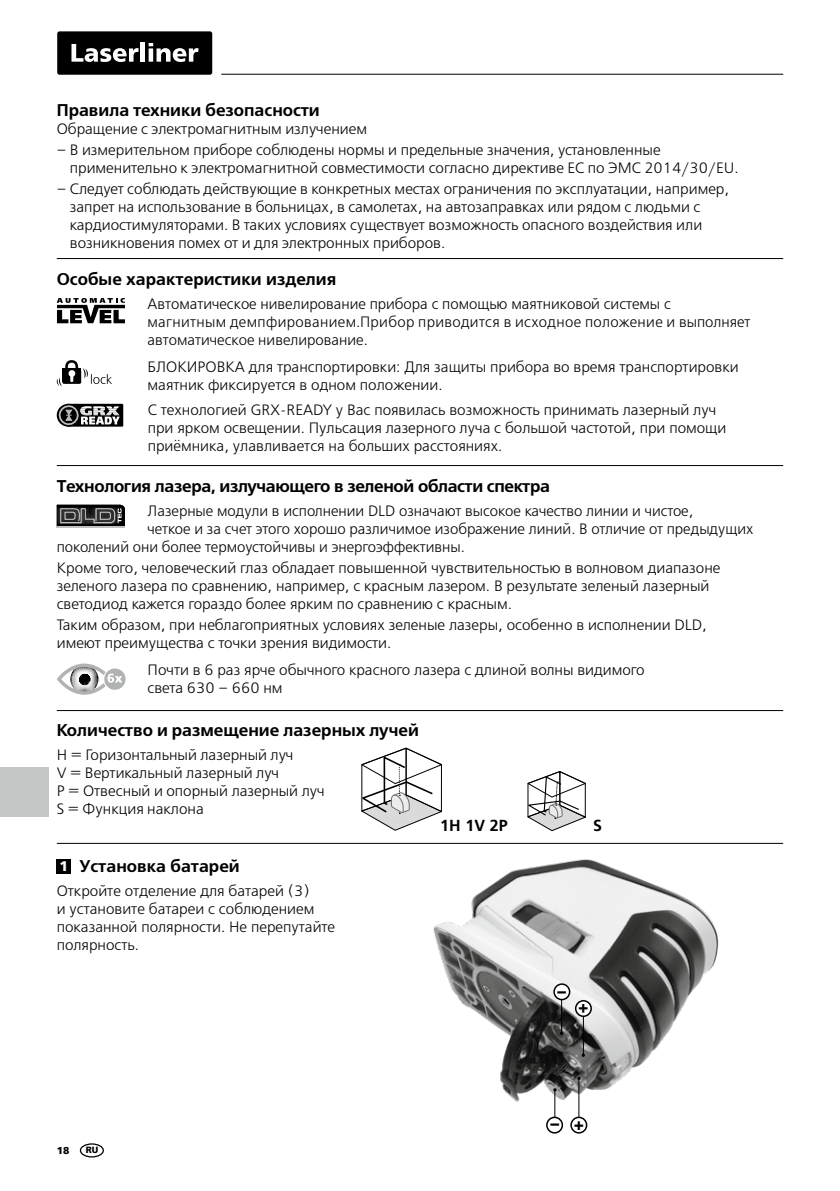
<style>
.page{position:relative;width:840px;height:1191px;background:#fff}
.page>*{position:absolute;margin:0;border:0;box-sizing:border-box;transform-origin:0 0}
.t1{font:600 17px "Free Set";color:#000}
.t2{font:600 17px "Free Set";letter-spacing:-.02em;color:#000}
.t3{font:900 17px "Frutiger LT Com";color:#000}
.t4{font:700 16px "Frutiger LT Com";color:#000}
.t5{font:300 15px/18px "Free Set";color:#000}
.t6{font:900 10px "Frutiger LT Com";color:#000}
.t7{font:900 9px "Frutiger LT Com";color:#000}
.s1{font-family:"Frutiger LT Com";font-weight:900;font-size:14px;color:#fff}
</style>
<div class="page">
<hr style="left:221px;top:74px;width:561px;height:1px;background:#000">
<div style="left:57px;top:31px;width:155px;height:44px;background:#000;border-radius:2px"></div>
<svg style="left:71px;top:44px;width:67px;height:18px"></svg>
<hr style="left:141px;top:43px;width:4px;height:19px;background:#fff">
<svg style="left:148px;top:43px;width:50px;height:19px"></svg>
<div style="left:0;top:767px;width:48px;height:50px;background:#c5c6c6"></div>
<div style="left:80px;top:1143px;width:24px;height:14px;border:1px solid #000;border-radius:50%"></div>
<hr style="left:57px;top:843px;width:725px;height:1px;background:#000">
<svg style="left:361px;top:747px;width:81px;height:84px"></svg>
<svg style="left:527px;top:771px;width:59px;height:60px"></svg>
<div style="left:57px;top:859px;width:14px;height:14px;background:#000"></div>
<img style="left:433px;top:859px;width:286px;height:256px">
<hr style="left:560px;top:996px;width:1px;height:37px;background:#000">
<div style="left:554px;top:984px;width:15px;height:15px;background:#fff;border-radius:50%"></div>
<div style="left:553px;top:983px;width:17px;height:17px;border:2px solid #000;border-radius:50%"></div>
<hr style="left:554px;top:1089px;width:1px;height:31px;background:#000">
<div style="left:546px;top:1117px;width:16px;height:15px;background:#fff;border-radius:50%"></div>
<div style="left:546px;top:1116px;width:16px;height:17px;border:2px solid #000;border-radius:50%"></div>
<hr style="left:582px;top:1011px;width:1px;height:44px;background:#000">
<div style="left:575px;top:1000px;width:16px;height:16px;background:#fff;border-radius:50%"></div>
<div style="left:574px;top:1000px;width:17px;height:17px;border:2px solid #000;border-radius:50%"></div>
<hr style="left:578px;top:1078px;width:1px;height:44px;background:#000">
<div style="left:570px;top:1117px;width:16px;height:15px;background:#fff;border-radius:50%"></div>
<div style="left:570px;top:1116px;width:17px;height:17px;border:2px solid #000;border-radius:50%"></div>
<hr style="left:57px;top:465px;width:725px;height:1px;background:#000">
<hr style="left:57px;top:710px;width:725px;height:1px;background:#000">
<svg style="left:57px;top:505px;width:68px;height:21px"></svg>
<hr style="left:57px;top:526px;width:68px;height:1px;background:#c1c1c2">
<div style="left:104px;top:668px;width:21px;height:22px;background:#b1b2b3;border-radius:50%"></div>
<svg style="left:57px;top:663px;width:65px;height:31px"></svg>
<hr style="left:57px;top:258px;width:725px;height:1px;background:#000">
<svg style="left:57px;top:298px;width:68px;height:25px"></svg>
<svg style="left:57px;top:360px;width:55px;height:27px"></svg>
<div style="left:67px;top:404px;width:56px;height:22px;background:#000"></div>
<svg style="left:58px;top:405px;width:62px;height:20px"></svg>
<p class="t1" style="left:57px;top:100px;width:264px">Правила техники безопасности</p>
<p class="t5" style="left:57px;top:120px;width:311px">Обращение с электромагнитным излучением</p>
<p class="t5" style="left:70px;top:141px;width:670px;text-indent:-13px">– В измерительном приборе соблюдены нормы и предельные значения, установленные применительно к электромагнитной совместимости согласно директиве ЕС по ЭМС 2014/30/EU.</p>
<p class="t5" style="left:70px;top:180px;width:660px;text-indent:-13px">– Следует соблюдать действующие в конкретных местах ограничения по эксплуатации, например, запрет на использование в больницах, в самолетах, на автозаправках или рядом с людьми с кардиостимуляторами. В таких условиях существует возможность опасного воздействия или возникновения помех от и для электронных приборов.</p>
<p class="t1" style="left:57px;top:269px;width:281px">Особые характеристики изделия</p>
<p class="t5" style="left:147px;top:295px;width:604px">Автоматическое нивелирование прибора с помощью маятниковой системы с магнитным демпфированием.Прибор приводится в исходное положение и выполняет автоматическое нивелирование.</p>
<p class="t5" style="left:147px;top:358px;width:592px">БЛОКИРОВКА для транспортировки: Для защиты прибора во время транспортировки маятник фиксируется в одном положении.</p>
<p class="t5" style="left:148px;top:401px;width:580px">С технологией GRX-READY у Вас появилась возможность принимать лазерный луч при ярком освещении. Пульсация лазерного луча с большой частотой, при помощи приёмника, улавливается на больших расстояниях.</p>
<p class="t2" style="left:57px;top:476px;width:494px">Tехнология лазера, излучающего в зеленой области спектра</p>
<p class="t5" style="left:147px;top:502px;width:547px">Лазерные модули в исполнении DLD означают высокое качество линии и чистое,</p>
<p class="t5" style="left:147px;top:520px;width:607px">четкое и за счет этого хорошо различимое изображение линий. В отличие от предыдущих</p>
<p class="t5" style="left:57px;top:538px;width:409px">поколений они более термоустойчивы и энергоэффективны.</p>
<p class="t5" style="left:57px;top:559px;width:665px">Кроме того, человеческий глаз обладает повышенной чувствительностью в волновом диапазоне зеленого лазера по сравнению, например, с красным лазером. В результате зеленый лазерный светодиод кажется гораздо более ярким по сравнению с красным.</p>
<p class="t5" style="left:57px;top:616px;width:651px">Таким образом, при неблагоприятных условиях зеленые лазеры, особенно в исполнении DLD, имеют преимущества с точки зрения видимости.</p>
<p class="t5" style="left:147px;top:661px;width:498px">Почти в 6 раз ярче обычного красного лазера с длиной волны видимого света 630 – 660 нм</p>
<p class="t1" style="left:57px;top:720px;width:363px">Количество и размещение лазерных лучей</p>
<p class="t5" style="left:57px;top:745px;width:269px">H = Горизонтальный лазерный луч<br>V = Вертикальный лазерный луч<br>P = Отвесный и опорный лазерный луч<br>S = Функция наклона</p>
<p class="t1" style="left:59px;top:856px;width:182px"><span class="s1">1</span> Установка батарей</p>
<p class="t5" style="left:57px;top:882px;width:280px">Откройте отделение для батарей (3)<br>и установите батареи с соблюдением показанной полярности. Не перепутайте полярность.</p>
<p class="t4" style="left:440px;top:816px;width:69px">1H 1V 2P</p>
<p class="t4" style="left:592px;top:816px;width:10px">S</p>
<p class="t3" style="left:557px;top:980px;width:10px">–</p>
<p class="t3" style="left:588px;top:1020px;width:12px;rotate:-180deg">+</p>
<p class="t6" style="left:57px;top:1144px;width:14px">18</p>
<p class="t7" style="left:86px;top:1144px;width:14px">RU</p>
<p class="t3" style="left:558px;top:1136px;width:10px;rotate:-180deg">–</p>
<p class="t3" style="left:573px;top:1113px;width:12px">+</p>
</div>
